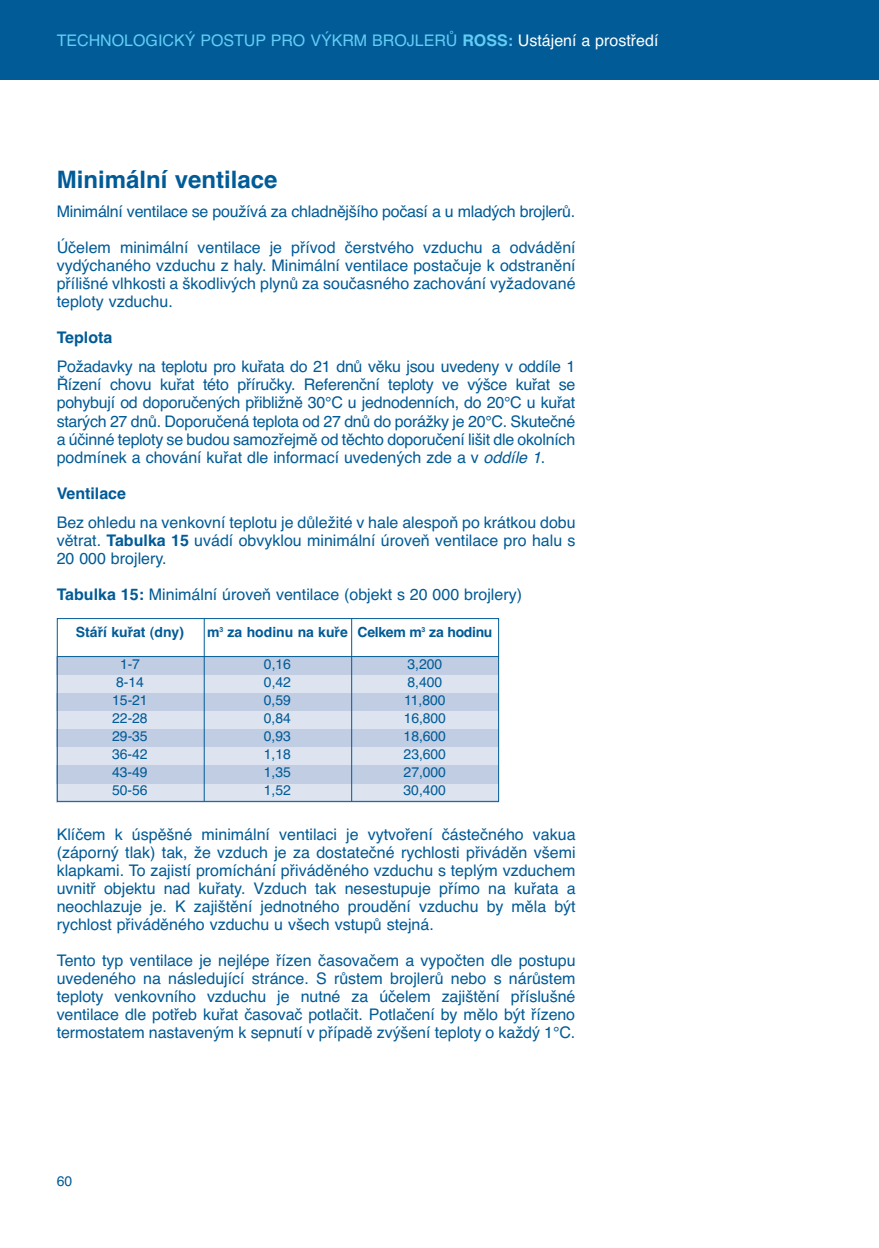
<style>
.page{position:relative;width:879px;height:1248px;background:#fff}
.page>*{position:absolute;margin:0;border:0;box-sizing:border-box;transform-origin:0 0}
.t1{font:700 24px "Helvetica";color:#005b97}
.t2{font:16px/18px "Helvetica";color:#005b97;text-align:justify}
.t3{font:16px "Helvetica";color:#62cdf5}
.t4{font:700 16px "Helvetica";color:#005b97}
.t5{font:14px "Helvetica";letter-spacing:-.005em;color:#005b97}
.t6{font:700 14px "Helvetica";letter-spacing:-.02em;color:#005b97}
.t7{font:700 14px "Helvetica";color:#005b97}
.s1{font-weight:700}
.s2{color:#fff}
.s3{font-style:italic}
</style>
<div class="page">
<div style="left:0;top:0;width:879px;height:79px;background:#005b97"></div>
<div style="left:57px;top:657px;width:442px;height:18px;background:#c0cde3"></div>
<div style="left:57px;top:675px;width:442px;height:18px;background:#dde4f0"></div>
<div style="left:57px;top:693px;width:442px;height:18px;background:#c0cde3"></div>
<div style="left:57px;top:711px;width:442px;height:18px;background:#dde4f0"></div>
<div style="left:57px;top:729px;width:442px;height:18px;background:#c0cde3"></div>
<div style="left:57px;top:747px;width:442px;height:18px;background:#dde4f0"></div>
<div style="left:57px;top:765px;width:442px;height:19px;background:#c0cde3"></div>
<div style="left:57px;top:784px;width:442px;height:18px;background:#dde4f0"></div>
<div style="left:57px;top:618px;width:442px;height:183px;border:1px solid #005b97"></div>
<hr style="left:57px;top:656px;width:442px;height:1px;background:#005b97">
<hr style="left:351px;top:618px;width:1px;height:183px;background:#005b97">
<hr style="left:204px;top:618px;width:1px;height:183px;background:#005b97">
<p class="t3" style="left:57px;top:31px;width:603px">TECHNOLOGICKÝ POSTUP PRO VÝKRM BROJLERŮ <span class="s1">ROSS:</span> <span class="s2">Ustájení a prostředí</span></p>
<h1 class="t1" style="left:57px;top:165px;width:222px">Minimální ventilace</h1>
<p class="t2" style="left:57px;top:202px;width:520px">Minimální ventilace se používá za chladnějšího počasí a u mladých brojlerů.</p>
<p class="t2" style="left:57px;top:238px;width:520px">Účelem minimální ventilace je přívod čerstvého vzduchu a odvádění vydýchaného vzduchu z haly. Minimální ventilace postačuje k odstranění přílišné vlhkosti a škodlivých plynů za současného zachování vyžadované teploty vzduchu.</p>
<p class="t4" style="left:57px;top:328px;width:57px">Teplota</p>
<p class="t2" style="left:57px;top:358px;width:520px">Požadavky na teplotu pro kuřata do 21 dnů věku jsou uvedeny v oddíle 1<br>Řízení chovu kuřat této příručky. Referenční teploty ve výšce kuřat se pohybují od doporučených přibližně 30°C u jednodenních, do 20°C u kuřat starých 27 dnů. Doporučená teplota od 27 dnů do porážky je 20°C. Skutečné a účinné teploty se budou samozřejmě od těchto doporučení lišit dle okolních podmínek a chování kuřat dle informací uvedených zde a v <span class="s3">oddíle1</span>.</p>
<p class="t4" style="left:57px;top:483px;width:71px">Ventilace</p>
<p class="t2" style="left:57px;top:513px;width:520px">Bez ohledu na venkovní teplotu je důležité v hale alespoň po krátkou dobu větrat. <span class="s1">Tabulka 15</span> uvádí obvyklou minimální úroveň ventilace pro halu s 20 000 brojlery.</p>
<p class="t2" style="left:57px;top:585px;width:467px"><span class="s1">Tabulka 15:</span> Minimální úroveň ventilace (objekt s 20 000 brojlery)</p>
<p class="t7" style="left:76px;top:623px;width:110px">Stáří kuřat (dny)</p>
<p class="t6" style="left:207px;top:623px;width:287px">m<sup>3</sup> za hodinu na kuře Celkem m<sup>3</sup> za hodinu</p>
<p class="t5" style="left:120px;top:655px;width:22px">1-7</p>
<p class="t5" style="left:264px;top:655px;width:28px">0,16</p>
<p class="t5" style="left:407px;top:655px;width:36px">3,200</p>
<p class="t5" style="left:116px;top:673px;width:29px">8-14</p>
<p class="t5" style="left:264px;top:673px;width:28px">0,42</p>
<p class="t5" style="left:407px;top:673px;width:36px">8,400</p>
<p class="t5" style="left:112px;top:691px;width:37px">15-21</p>
<p class="t5" style="left:264px;top:691px;width:28px">0,59</p>
<p class="t5" style="left:404px;top:691px;width:43px">11,800</p>
<p class="t5" style="left:112px;top:709px;width:37px">22-28</p>
<p class="t5" style="left:264px;top:709px;width:28px">0,84</p>
<p class="t5" style="left:404px;top:709px;width:44px">16,800</p>
<p class="t5" style="left:112px;top:727px;width:37px">29-35</p>
<p class="t5" style="left:264px;top:727px;width:28px">0,93</p>
<p class="t5" style="left:404px;top:727px;width:44px">18,600</p>
<p class="t5" style="left:112px;top:745px;width:37px">36-42</p>
<p class="t5" style="left:264px;top:745px;width:28px">1,18</p>
<p class="t5" style="left:404px;top:745px;width:44px">23,600</p>
<p class="t5" style="left:112px;top:763px;width:37px">43-49</p>
<p class="t5" style="left:264px;top:763px;width:28px">1,35</p>
<p class="t5" style="left:404px;top:763px;width:44px">27,000</p>
<p class="t5" style="left:112px;top:781px;width:37px">50-56</p>
<p class="t5" style="left:264px;top:781px;width:28px">1,52</p>
<p class="t5" style="left:404px;top:781px;width:44px">30,400</p>
<p class="t2" style="left:57px;top:825px;width:520px">Klíčem k úspěšné minimální ventilaci je vytvoření částečného vakua (záporný tlak) tak, že vzduch je za dostatečné rychlosti přiváděn všemi klapkami. To zajistí promíchání přiváděného vzduchu s teplým vzduchem uvnitř objektu nad kuřaty. Vzduch tak nesestupuje přímo na kuřata a neochlazuje je. K zajištění jednotného proudění vzduchu by měla být rychlost přiváděného vzduchu u všech vstupů stejná.</p>
<p class="t2" style="left:57px;top:951px;width:520px">Tento typ ventilace je nejlépe řízen časovačem a vypočten dle postupu uvedeného na následující stránce. S růstem brojlerů nebo s nárůstem teploty venkovního vzduchu je nutné za účelem zajištění příslušné ventilace dle potřeb kuřat časovač potlačit. Potlačení by mělo být řízeno termostatem nastaveným k sepnutí v případě zvýšení teploty o každý 1°C.</p>
<p class="t5" style="left:57px;top:1172px;width:17px">60</p>
</div>
